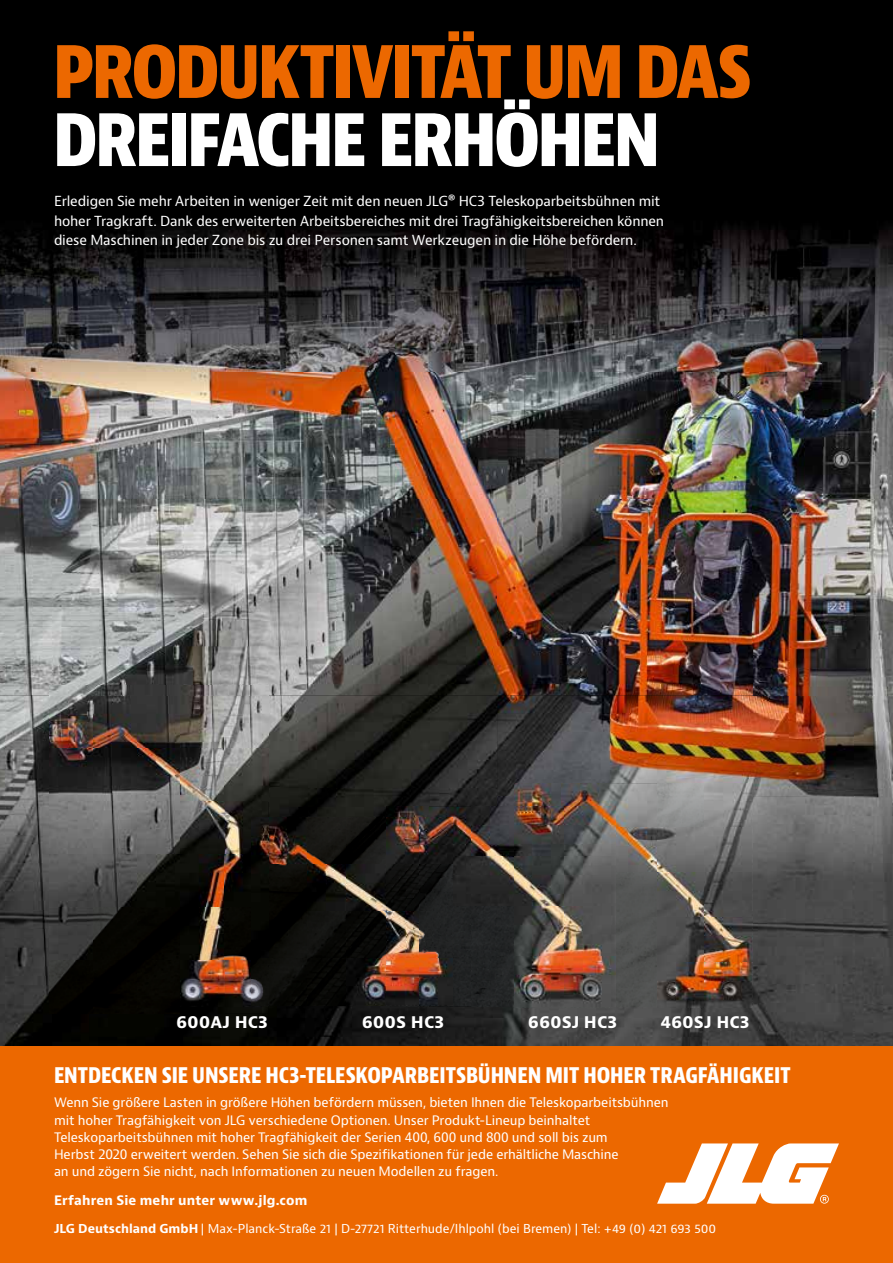
<style>
.page{position:relative;width:893px;height:1263px;background:#fff}
.page>*{position:absolute;margin:0;border:0;box-sizing:border-box;transform-origin:0 0}
.t1{font:800 condensed 76.65px "Bernino Sans";letter-spacing:-.05em;color:#ec6800}
.t2{font:800 condensed 76.65px "Bernino Sans";letter-spacing:-.05em;color:#fff}
.t3{font:800 condensed 21px "Bernino Sans";letter-spacing:-.005em;color:#fff}
.t4{font:700 17.1px "Bernino Sans";color:#fff}
.t5{font:13.5px/19.5px "Bernino Sans";letter-spacing:-.015em;color:#fff}
.t6{font:12.75px/17.2px "Bernino Sans";letter-spacing:-.01em;color:#fff}
.t7{font:700 12.75px "Bernino Sans";letter-spacing:.01em;color:#fff}
.t8{font:12px "Bernino Sans";color:#fff}
.s1{font-weight:700}
</style>
<div class="page">
<div style="left:0;top:0;width:893px;height:212px;background:#000"></div>
<img style="left:0;top:212px;width:893px;height:483px">
<img style="left:0;top:695px;width:89px;height:351px">
<img style="left:268px;top:695px;width:229px;height:122px">
<img style="left:497px;top:695px;width:358px;height:101px">
<img style="left:855px;top:695px;width:38px;height:351px">
<img style="left:497px;top:796px;width:17px;height:11px">
<img style="left:702px;top:796px;width:153px;height:250px">
<img style="left:89px;top:1005px;width:613px;height:41px">
<div style="left:0;top:1046px;width:893px;height:217px;background:#ec6800"></div>
<svg style="left:657px;top:1143px;width:182px;height:61px"></svg>
<img style="left:50px;top:686px;width:218px;height:168px">
<img style="left:50px;top:854px;width:202px;height:106px">
<img style="left:50px;top:960px;width:218px;height:53px">
<img style="left:252px;top:817px;width:201px;height:188px">
<img style="left:386px;top:807px;width:43px;height:10px">
<img style="left:429px;top:807px;width:186px;height:50px">
<img style="left:453px;top:857px;width:162px;height:99px">
<img style="left:386px;top:1005px;width:43px;height:1px">
<img style="left:429px;top:956px;width:186px;height:50px">
<img style="left:514px;top:783px;width:95px;height:24px">
<img style="left:609px;top:783px;width:144px;height:45px">
<img style="left:615px;top:828px;width:138px;height:134px">
<img style="left:514px;top:1006px;width:95px;height:1px">
<img style="left:609px;top:962px;width:144px;height:45px">
<h1 class="t1" style="left:52px;top:23px;width:701px">PRODUKTIVITÄT UM DAS</h1>
<h1 class="t2" style="left:52px;top:91px;width:610px">DREIFACHE ERHÖHEN</h1>
<p class="t5" style="left:54px;top:192px;width:612px">Erledigen Sie mehr Arbeiten in weniger Zeit mit den neuen JLG® HC3 Teleskoparbeitsbühnen mit hoher Tragkraft. Dank des erweiterten Arbeitsbereiches mit drei Tragfähigkeitsbereichen können diese Maschinen in jeder Zone bis zu drei Personen samt Werkzeugen in die Höhe befördern.</p>
<h3 class="t4" style="left:176px;top:1011px;width:93px">600AJ HC3</h3>
<h3 class="t4" style="left:362px;top:1011px;width:84px">600S HC3</h3>
<h3 class="t4" style="left:528px;top:1011px;width:91px">660SJ HC3</h3>
<h3 class="t4" style="left:660px;top:1011px;width:91px">460SJ HC3</h3>
<h2 class="t3" style="left:54px;top:1063px;width:738px">ENTDECKEN SIE UNSERE HC3-TELESKOPARBEITSBÜHNEN MIT HOHER TRAGFÄHIGKEIT</h2>
<p class="t6" style="left:54px;top:1094px;width:616px">Wenn Sie größere Lasten in größere Höhen befördern müssen, bieten Ihnen die Teleskoparbeitsbühnen mit hoher Tragfähigkeit von JLG verschiedene Optionen. Unser Produkt-Lineup beinhaltet Teleskoparbeitsbühnen mit hoher Tragfähigkeit der Serien 400, 600 und 800 und soll bis zum<br>Herbst 2020 erweitert werden. Sehen Sie sich die Spezifikationen für jede erhältliche Maschine<br>an und zögern Sie nicht, nach Informationen zu neuen Modellen zu fragen.</p>
<p class="t7" style="left:54px;top:1192px;width:255px">Erfahren Sie mehr unter www.jlg.com</p>
<p class="t8" style="left:54px;top:1221px;width:664px"><span class="s1">JLG Deutschland GmbH</span> | Max-Planck-Straße 21 | D-27721 Ritterhude/Ihlpohl (bei Bremen) | Tel: +49 (0) 421 693 500</p>
</div>
